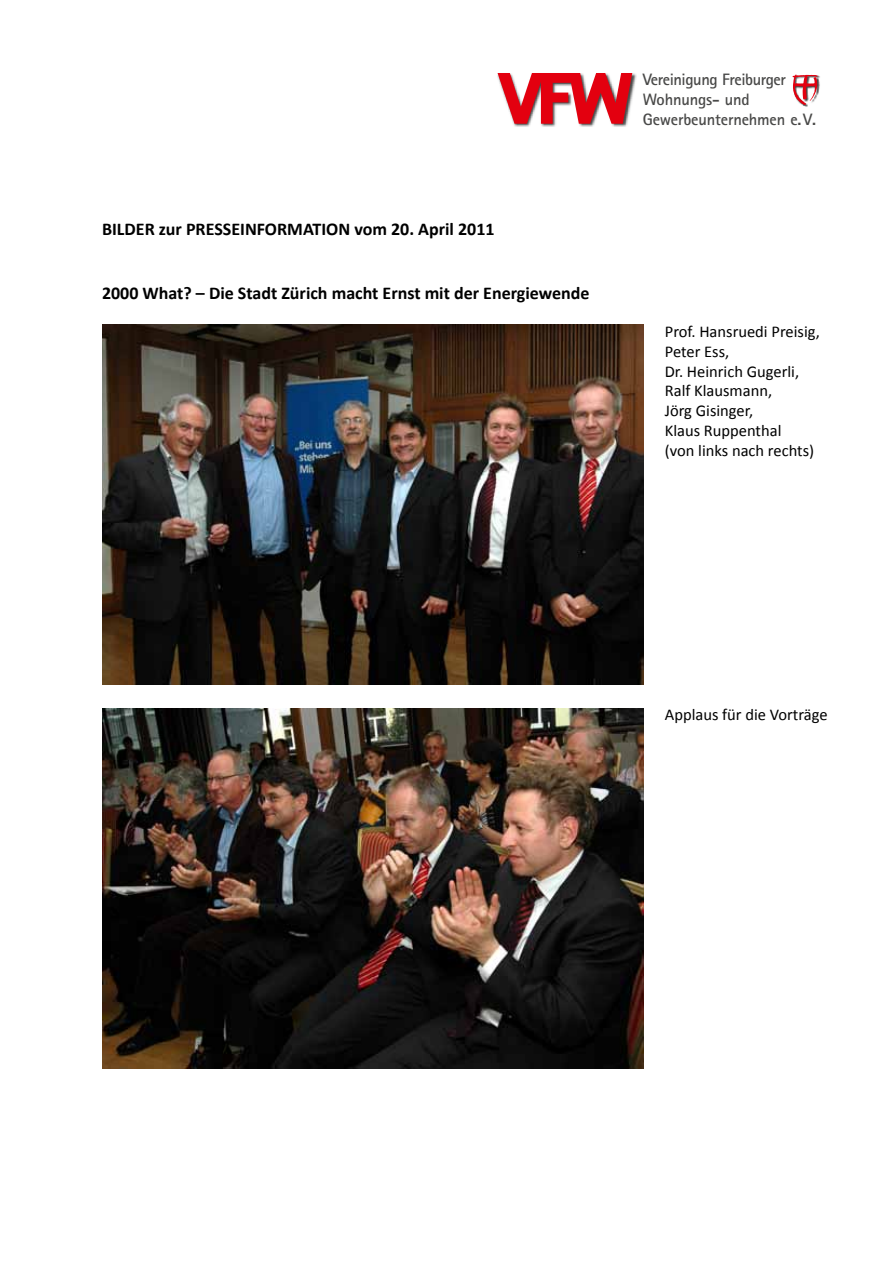
<style>
.page{position:relative;width:893px;height:1263px;background:#fff}
.page>*{position:absolute;margin:0;border:0;box-sizing:border-box;transform-origin:0 0}
.t1{font:700 18px "Calibri";color:#000}
.t2{font:16.5px/19.8px "Calibri";color:#000}
.t3{font:700 16.5px/20px "Rotis Sans Serif";letter-spacing:-.01em;color:#494948}
</style>
<div class="page">
<img style="left:802px;top:75px;width:18px;height:32px">
<img style="left:497px;top:73px;width:140px;height:54px">
<svg style="left:792px;top:74px;width:26px;height:31px"></svg>
<svg style="left:498px;top:73px;width:134px;height:51px"></svg>
<img style="left:102px;top:325px;width:541px;height:360px">
<img style="left:102px;top:708px;width:541px;height:360px">
<p class="t1" style="left:102px;top:217px;width:394px">BILDER zur PRESSEINFORMATION vom 20. April 2011</p>
<p class="t1" style="left:102px;top:282px;width:489px">2000 What? – Die Stadt Zürich macht Ernst mit der Energiewende</p>
<p class="t3" style="left:643px;top:69px;width:175px">Vereinigung Freiburger<br>Wohnungs- und<br>Gewerbeunternehmen e.V.</p>
<p class="t2" style="left:665px;top:322px;width:157px">Prof. Hansruedi Preisig,<br>Peter Ess,<br>Dr. Heinrich Gugerli,<br>Ralf Klausmann,<br>Jörg Gisinger,<br>Klaus Ruppenthal<br>(von links nach rechts)</p>
<p class="t2" style="left:665px;top:705px;width:164px">Applaus für die Vorträge</p>
</div>
